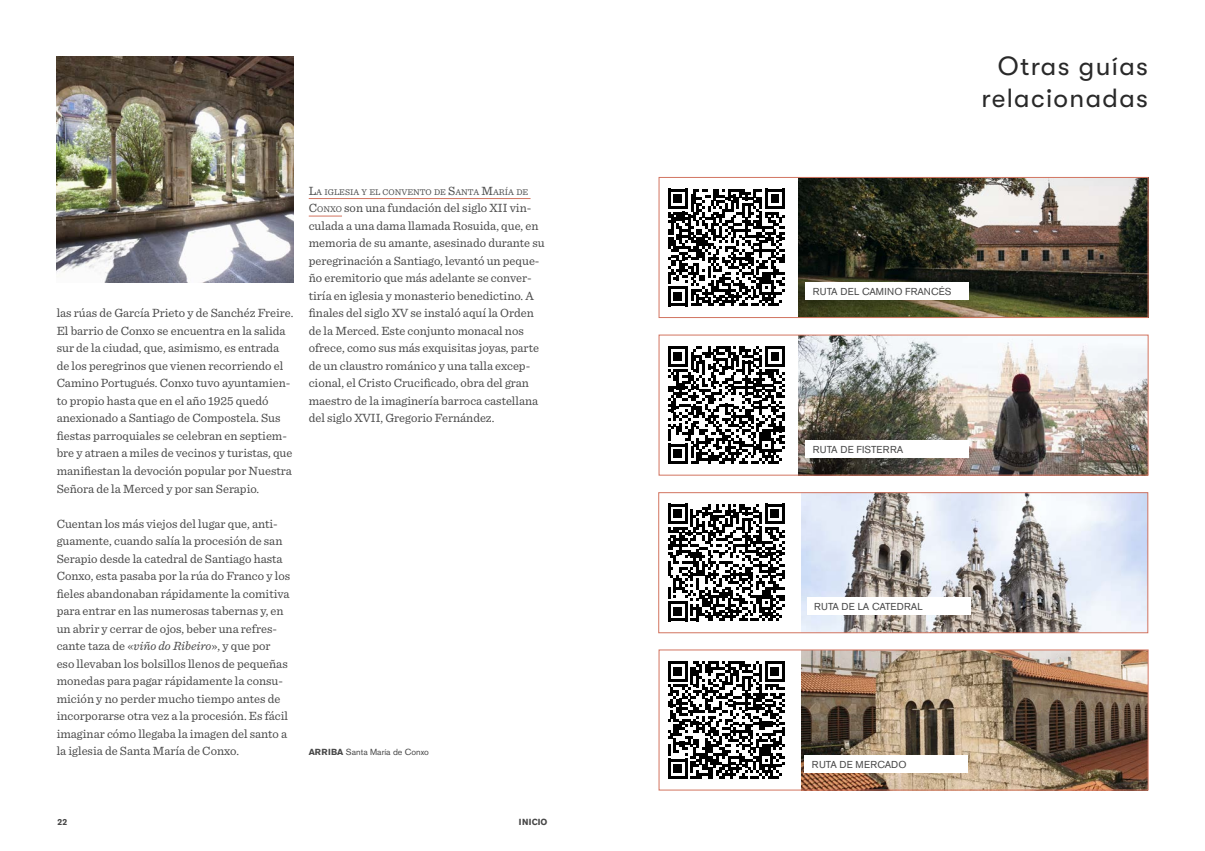
<style>
.page{position:relative;width:1205px;height:851px;background:#fff}
.page>*{position:absolute;margin:0;border:0;box-sizing:border-box;transform-origin:0 0}
.t1{font:26.25px/31.5px "GT Walsheim";letter-spacing:.05em;color:#292929;text-align:right}
.t2{font:12.5px/17.5px "Sentinel";color:#484848}
.qr{font:10px "Akzidenz Grotesk BE";color:#484848}
.qr-2{font:10px "Akzidenz Grotesk BE";letter-spacing:.02em;color:#484848}
.t3{font:8.75px "Sentinel";color:#484848}
.t4{font:8.75px "Akzidenz Grotesk BE";color:#484848}
.t5{font:700 8.75px "Akzidenz Grotesk BE";letter-spacing:.02em;color:#484848}
.s1{font-style:italic}
.s2{font-size:12.5px}
.s3{font-style:inherit}
.s4{font-size:8.75px}
.s5{font-weight:700}
</style>
<div class="page">
<hr style="left:309px;top:198px;width:221px;height:1px;background:#d27460">
<hr style="left:309px;top:216px;width:33px;height:1px;background:#d27460">
<img style="left:57px;top:57px;width:237px;height:225px">
<img style="left:801px;top:494px;width:345px;height:136px">
<img style="left:801px;top:651px;width:345px;height:137px">
<svg style="left:668px;top:504px;width:117px;height:117px"></svg>
<svg style="left:668px;top:661px;width:117px;height:117px"></svg>
<div style="left:807px;top:597px;width:163px;height:18px;background:#fff"></div>
<div style="left:805px;top:755px;width:163px;height:17px;background:#fff"></div>
<div style="left:658px;top:492px;width:490px;height:140px;border:1px solid #d27460"></div>
<div style="left:659px;top:649px;width:489px;height:141px;border:1px solid #d27460"></div>
<img style="left:798px;top:337px;width:348px;height:136px">
<svg style="left:668px;top:346px;width:117px;height:117px"></svg>
<div style="left:806px;top:440px;width:163px;height:17px;background:#fff"></div>
<img style="left:798px;top:179px;width:348px;height:136px">
<svg style="left:668px;top:189px;width:117px;height:117px"></svg>
<div style="left:806px;top:282px;width:163px;height:18px;background:#fff"></div>
<div style="left:659px;top:177px;width:489px;height:140px;border:1px solid #d27460"></div>
<p class="t2" style="left:57px;top:303px;width:238px">las rúas de García Prieto y de Sanchéz Freire.<br>El barrio de Conxo se encuentra en la salida sur de la ciudad, que, asimismo, es entrada de los peregrinos que vienen recorriendo el Camino Portugués. Conxo tuvo ayuntamien&shy;to propio hasta que en el año 1925 quedó anexionado a Santiago de Compostela. Sus fiestas parroquiales se celebran en septiem&shy;bre y atraen a miles de vecinos y turistas, que manifiestan la devoción popular por Nuestra Señora de la Merced y por san Serapio.</p>
<p class="t2" style="left:57px;top:513px;width:235px">Cuentan los más viejos del lugar que, anti&shy;guamente, cuando salía la procesión de san Serapio desde la catedral de Santiago hasta Conxo, esta pasaba por la rúa do Franco y los fieles abandonaban rápidamente la comitiva para entrar en las numerosas tabernas y, en un abrir y cerrar de ojos, beber una refres&shy;cante taza de «<span class="s1">viño do Ribeiro</span>», y que por eso llevaban los bolsillos llenos de pequeñas monedas para pagar rápidamente la consu&shy;mición y no perder mucho tiempo antes de incorporarse otra vez a la procesión. Es fácil imaginar cómo llegaba la imagen del santo a la iglesia de Santa María de Conxo.</p>
<p class="t3" style="left:309px;top:185px;width:221px"><span class="s2">L</span>A IGLESIA Y EL CONVENTO DE <span class="s2">S</span>ANTA <span class="s2">M</span>ARÍA DE</p>
<p class="t2" style="left:309px;top:198px;width:237px"><span class="s3">C</span><span class="s4">ONXO</span> son una fundación del siglo XII vin&shy;culada a una dama llamada Rosuida, que, en memoria de su amante, asesinado durante su peregrinación a Santiago, levantó un peque&shy;ño eremitorio que más adelante se conver&shy;tiría en iglesia y monasterio benedictino. A finales del siglo XV se instaló aquí la Orden de la Merced. Este conjunto monacal nos ofrece, como sus más exquisitas joyas, parte de un claustro románico y una talla excep&shy;cional, el Cristo Crucificado, obra del gran maestro de la imaginería barroca castellana del siglo XVII, Gregorio Fernández.</p>
<p class="t4" style="left:309px;top:746px;width:122px"><span class="s5">ARRIBA</span> Santa María de Conxo</p>
<p class="t5" style="left:58px;top:817px;width:11px">22</p>
<p class="t5" style="left:519px;top:817px;width:30px">INICIO</p>
<p class="t1" style="left:981px;top:50px;width:168px">Otras guías relacionadas</p>
<p class="qr" style="left:813px;top:285px;width:140px">RUTA DEL CAMINO FRANCÉS</p>
<p class="qr-2" style="left:813px;top:443px;width:92px">RUTA DE FISTERRA</p>
<p class="qr" style="left:814px;top:600px;width:110px">RUTA DE LA CATEDRAL</p>
<p class="qr-2" style="left:812px;top:758px;width:96px">RUTA DE MERCADO</p>
</div>
